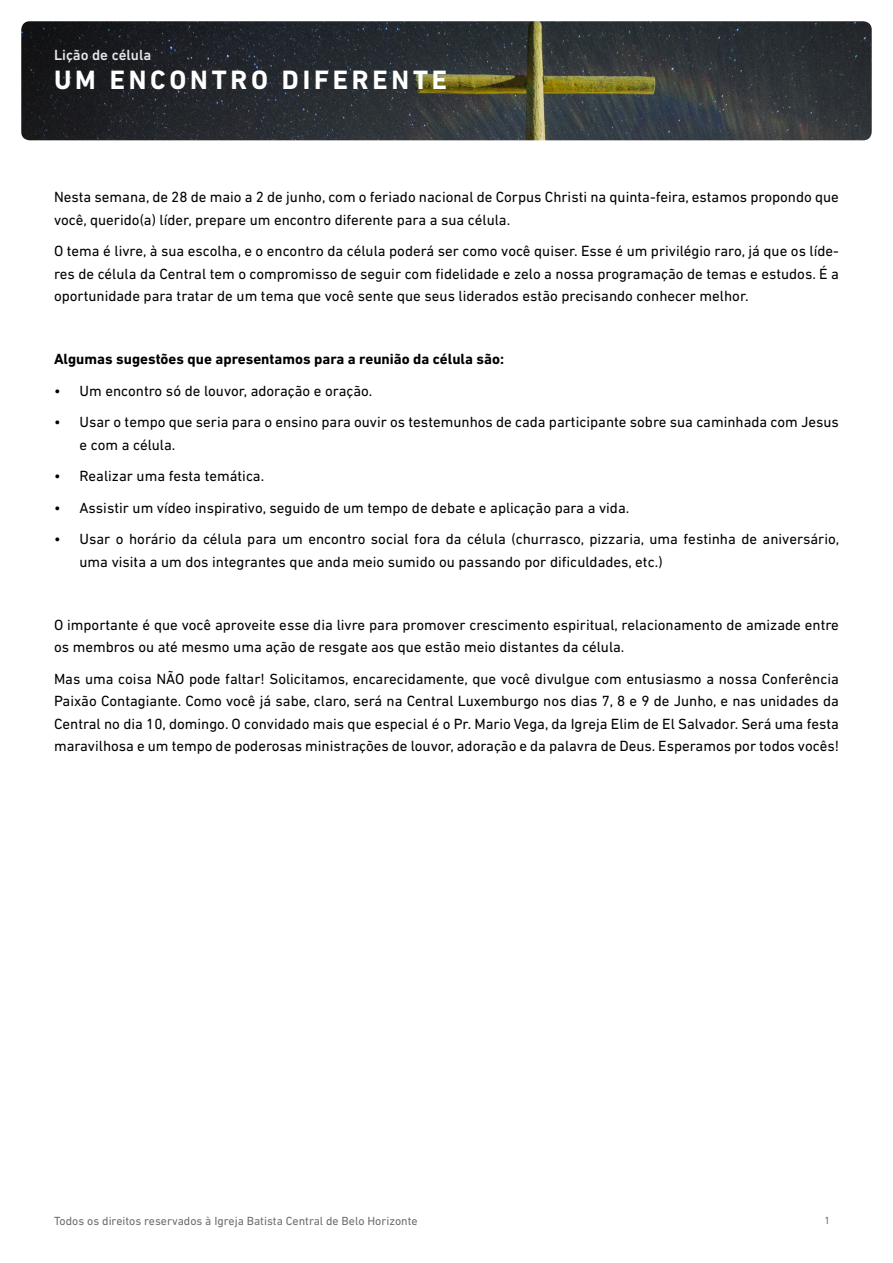
<style>
.page{position:relative;width:893px;height:1263px;background:#fff}
.page>*{position:absolute;margin:0;border:0;box-sizing:border-box;transform-origin:0 0}
.Texto_corrido{font:700 27px "DIN Next LT Pro";letter-spacing:.14em;color:#fff}
.t1{font:15px/22.5px "DIN Next LT Pro";color:#000}
.t2{font:700 15px "DIN Next LT Pro";color:#000}
.Corpo_Básico{font:500 15px "DIN Next LT Pro";color:#e6e7e9}
.t3{font:12px "DIN Next LT Pro";color:#6c6d70}
.Corpo_Básico-2{font:10.5px "DIN Next LT Pro";color:#6c6d70}
</style>
<div class="page">
<img style="left:21px;top:21px;width:851px;height:119px">
<p class="Corpo_Básico" style="left:54px;top:46px;width:99px">Lição de célula</p>
<p class="Texto_corrido" style="left:54px;top:64px;width:395px">UM ENCONTRO DIFERENTE</p>
<p class="t1" style="left:54px;top:186px;width:786px">Nesta semana, de 28 de maio a 2 de junho, com o feriado nacional de Corpus Christi na quinta-feira, estamos propondo que você, querido(a) líder, prepare um encontro diferente para a sua célula.</p>
<p class="t1" style="left:54px;top:240px;width:786px;text-align:justify">O tema é livre, à sua escolha, e o encontro da célula poderá ser como você quiser. Esse é um privilégio raro, já que os líde&shy;res de célula da Central tem o compromisso de seguir com fidelidade e zelo a nossa programação de temas e estudos. É a oportunidade para tratar de um tema que você sente que seus liderados estão precisando conhecer melhor.</p>
<p class="t2" style="left:54px;top:350px;width:452px">Algumas sugestões que apresentamos para a reunião da célula são:</p>
<p class="t1" style="left:54px;top:379px;width:320px">• Um encontro só de louvor, adoração e oração.</p>
<p class="t1" style="left:80px;top:411px;width:761px;text-indent:-26px">• Usar o tempo que seria para o ensino para ouvir os testemunhos de cada participante sobre sua caminhada com Jesus e com a célula.</p>
<p class="t1" style="left:54px;top:465px;width:212px">• Realizar uma festa temática.</p>
<p class="t1" style="left:54px;top:496px;width:577px">• Assistir um vídeo inspirativo, seguido de um tempo de debate e aplicação para a vida.</p>
<p class="t1" style="left:80px;top:528px;width:761px;text-indent:-26px">• Usar o horário da célula para um encontro social fora da célula (churrasco, pizzaria, uma festinha de aniversário, uma visita a um dos integrantes que anda meio sumido ou passando por dificuldades, etc.)</p>
<p class="t1" style="left:54px;top:613px;width:786px">O importante é que você aproveite esse dia livre para promover crescimento espiritual, relacionamento de amizade entre os membros ou até mesmo uma ação de resgate aos que estão meio distantes da célula.</p>
<p class="t1" style="left:54px;top:667px;width:786px;text-align:justify">Mas uma coisa NÃO pode faltar! Solicitamos, encarecidamente, que você divulgue com entusiasmo a nossa Conferência Paixão Contagiante. Como você já sabe, claro, será na Central Luxemburgo nos dias 7, 8 e 9 de Junho, e nas unidades da Central no dia 10, domingo. O convidado mais que especial é o Pr. Mario Vega, da Igreja Elim de El Salvador. Será uma festa maravilhosa e um tempo de poderosas ministrações de louvor, adoração e da palavra de Deus. Esperamos por todos vocês!</p>
<p class="t3" style="left:54px;top:1213px;width:365px">Todos os direitos reservados à Igreja Batista Central de Belo Horizonte</p>
<p class="Corpo_Básico-2" style="left:824px;top:1214px;width:7px">1</p>
</div>
